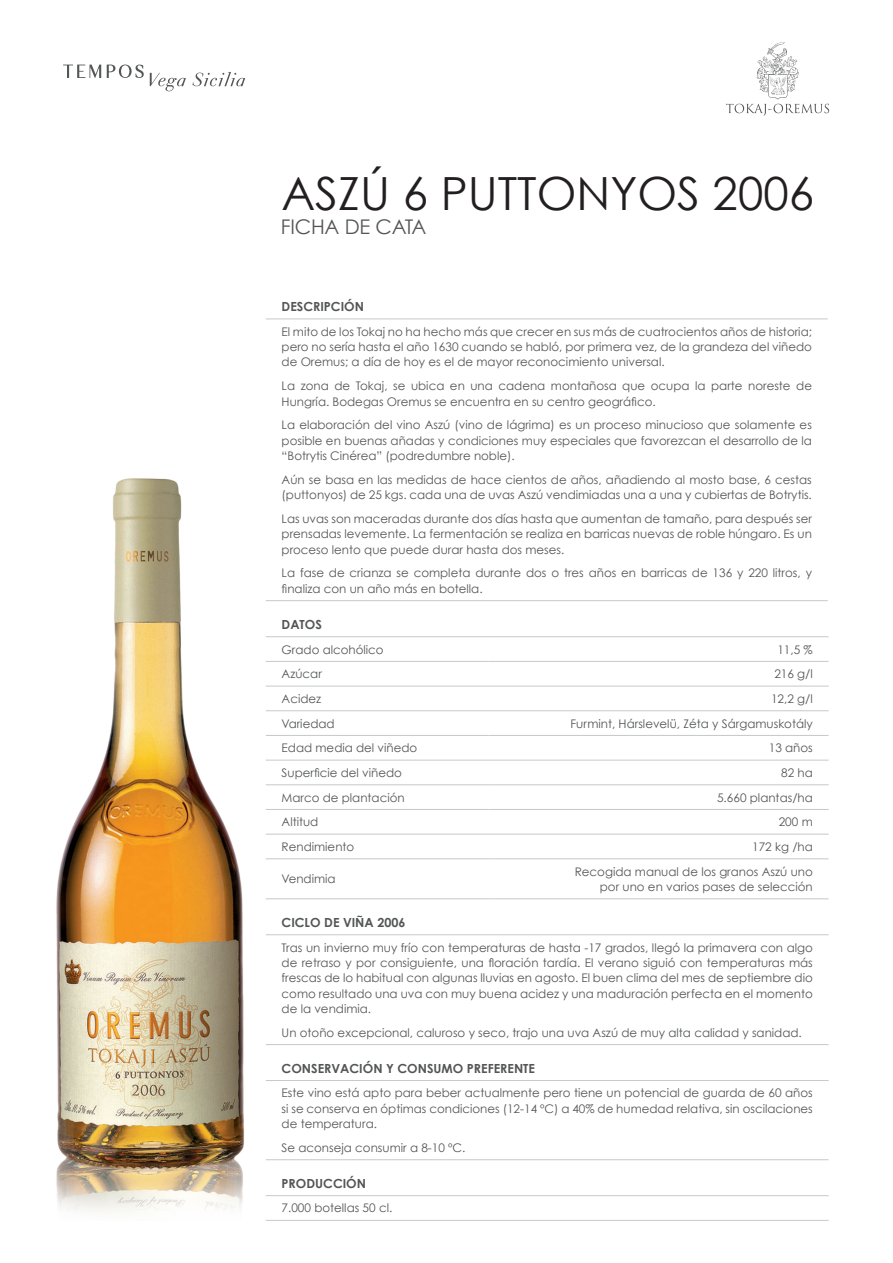
<style>
.page{position:relative;width:893px;height:1263px;background:#fff}
.page>*{position:absolute;margin:0;border:0;box-sizing:border-box;transform-origin:0 0}
.t1{font:45.75px "Century Gothic";color:#231f20}
.t2{font:20.25px "Century Gothic";letter-spacing:-.01em;color:#545655}
.t3{font:700 12.6px "Century Gothic";color:#545655}
.t4{font:11.85px/15.3px "Century Gothic";color:#545655;text-align:justify}
</style>
<div class="page">
<svg style="left:63px;top:65px;width:38px;height:13px"></svg>
<svg style="left:107px;top:65px;width:37px;height:13px"></svg>
<svg style="left:150px;top:73px;width:36px;height:18px"></svg>
<svg style="left:192px;top:72px;width:53px;height:14px"></svg>
<svg style="left:726px;top:42px;width:103px;height:74px"></svg>
<img style="left:56px;top:478px;width:188px;height:736px">
<hr style="left:266px;top:319px;width:562px;height:1px;background:#c7c8ca">
<hr style="left:266px;top:600px;width:562px;height:1px;background:#c7c8ca">
<hr style="left:266px;top:934px;width:563px;height:1px;background:#c7c8ca">
<hr style="left:266px;top:1044px;width:563px;height:1px;background:#c7c8ca">
<hr style="left:266px;top:1080px;width:563px;height:1px;background:#c7c8ca">
<hr style="left:266px;top:1159px;width:563px;height:1px;background:#c7c8ca">
<hr style="left:266px;top:898px;width:223px;height:1px;background:#c7c8ca">
<hr style="left:489px;top:898px;width:340px;height:1px;background:#c7c8ca">
<hr style="left:266px;top:858px;width:223px;height:1px;background:#c7c8ca">
<hr style="left:489px;top:858px;width:340px;height:1px;background:#c7c8ca">
<hr style="left:266px;top:834px;width:223px;height:1px;background:#c7c8ca">
<hr style="left:489px;top:834px;width:340px;height:1px;background:#c7c8ca">
<hr style="left:266px;top:809px;width:223px;height:1px;background:#c7c8ca">
<hr style="left:489px;top:809px;width:340px;height:1px;background:#c7c8ca">
<hr style="left:266px;top:784px;width:223px;height:1px;background:#c7c8ca">
<hr style="left:489px;top:784px;width:340px;height:1px;background:#c7c8ca">
<hr style="left:266px;top:760px;width:223px;height:1px;background:#c7c8ca">
<hr style="left:489px;top:760px;width:340px;height:1px;background:#c7c8ca">
<hr style="left:266px;top:686px;width:223px;height:1px;background:#c7c8ca">
<hr style="left:489px;top:686px;width:340px;height:1px;background:#c7c8ca">
<hr style="left:266px;top:710px;width:223px;height:1px;background:#c7c8ca">
<hr style="left:489px;top:710px;width:340px;height:1px;background:#c7c8ca">
<hr style="left:266px;top:735px;width:223px;height:1px;background:#c7c8ca">
<hr style="left:489px;top:735px;width:340px;height:1px;background:#c7c8ca">
<hr style="left:266px;top:661px;width:223px;height:1px;background:#c7c8ca">
<hr style="left:489px;top:661px;width:340px;height:1px;background:#c7c8ca">
<hr style="left:266px;top:636px;width:223px;height:1px;background:#c7c8ca">
<hr style="left:489px;top:636px;width:340px;height:1px;background:#c7c8ca">
<hr style="left:266px;top:1195px;width:563px;height:1px;background:#c7c8ca">
<hr style="left:266px;top:1220px;width:563px;height:1px;background:#c7c8ca">
<h1 class="t1" style="left:281px;top:166px;width:534px">ASZÚ 6 PUTTONYOS 2006</h1>
<h2 class="t2" style="left:281px;top:214px;width:147px">FICHA DE CATA</h2>
<p class="t3" style="left:282px;top:297px;width:84px">DESCRIPCIÓN</p>
<p class="t4" style="left:282px;top:324px;width:532px">El mito de los Tokaj no ha hecho más que crecer en sus más de cuatrocientos años de historia; pero no sería hasta el año 1630 cuando se habló, por primera vez, de la grandeza del viñedo de Oremus; a día de hoy es el de mayor reconocimiento universal.</p>
<p class="t4" style="left:282px;top:378px;width:532px">La zona de Tokaj, se ubica en una cadena montañosa que ocupa la parte noreste de<br>Hungría. Bodegas Oremus se encuentra en su centro geográfico.</p>
<p class="t4" style="left:282px;top:417px;width:532px">La elaboración del vino Aszú (vino de lágrima) es un proceso minucioso que solamente es posible en buenas añadas y condiciones muy especiales que favorezcan el desarrollo de la “Botrytis Cinérea” (podredumbre noble).</p>
<p class="t4" style="left:282px;top:472px;width:532px">Aún se basa en las medidas de hace cientos de años, añadiendo al mosto base, 6 cestas (puttonyos) de 25 kgs. cada una de uvas Aszú vendimiadas una a una y cubiertas de Botrytis.</p>
<p class="t4" style="left:282px;top:511px;width:532px">Las uvas son maceradas durante dos días hasta que aumentan de tamaño, para después ser prensadas levemente. La fermentación se realiza en barricas nuevas de roble húngaro. Es un proceso lento que puede durar hasta dos meses.</p>
<p class="t4" style="left:282px;top:565px;width:532px">La fase de crianza se completa durante dos o tres años en barricas de 136 y 220 litros, y finaliza con un año más en botella.</p>
<p class="t3" style="left:282px;top:615px;width:42px">DATOS</p>
<p class="t4" style="left:282px;top:641px;width:104px">Grado alcohólico</p>
<p class="t4" style="left:777px;top:641px;width:37px">11,5 %</p>
<p class="t4" style="left:282px;top:666px;width:42px">Azúcar</p>
<p class="t4" style="left:774px;top:666px;width:40px">216 g/l</p>
<p class="t4" style="left:282px;top:691px;width:41px">Acidez</p>
<p class="t4" style="left:771px;top:691px;width:43px">12,2 g/l</p>
<p class="t4" style="left:282px;top:715px;width:55px">Variedad</p>
<p class="t4" style="left:570px;top:715px;width:244px">Furmint, Hárslevelü, Zéta y Sárgamuskotály</p>
<p class="t4" style="left:282px;top:740px;width:137px">Edad media del viñedo</p>
<p class="t4" style="left:769px;top:740px;width:46px">13 años</p>
<p class="t4" style="left:282px;top:765px;width:122px">Superficie del viñedo</p>
<p class="t4" style="left:781px;top:765px;width:33px">82 ha</p>
<p class="t4" style="left:282px;top:789px;width:125px">Marco de plantación</p>
<p class="t4" style="left:717px;top:789px;width:97px">5.660 plantas/ha</p>
<p class="t4" style="left:282px;top:814px;width:38px">Altitud</p>
<p class="t4" style="left:779px;top:814px;width:36px">200 m</p>
<p class="t4" style="left:282px;top:839px;width:74px">Rendimiento</p>
<p class="t4" style="left:752px;top:839px;width:62px">172 kg /ha</p>
<p class="t4" style="left:282px;top:871px;width:56px">Vendimia</p>
<p class="t4" style="left:575px;top:863px;width:240px;text-align:right">Recogida manual de los granos Aszú uno por uno en varios pases de selección</p>
<p class="t3" style="left:282px;top:913px;width:125px">CICLO DE VIÑA 2006</p>
<p class="t4" style="left:282px;top:939px;width:533px">Tras un invierno muy frío con temperaturas de hasta -17 grados, llegó la primavera con algo de retraso y por consiguiente, una floración tardía. El verano siguió con temperaturas más frescas de lo habitual con algunas lluvias en agosto. El buen clima del mes de septiembre dio como resultado una uva con muy buena acidez y una maduración perfecta en el momento de la vendimia.</p>
<p class="t4" style="left:282px;top:1024px;width:522px">Un otoño excepcional, caluroso y seco, trajo una uva Aszú de muy alta calidad y sanidad.</p>
<p class="t3" style="left:282px;top:1058px;width:255px">CONSERVACIÓN Y CONSUMO PREFERENTE</p>
<p class="t4" style="left:282px;top:1085px;width:533px">Este vino está apto para beber actualmente pero tiene un potencial de guarda de 60 años si se conserva en óptimas condiciones (12-14 ºC) a 40% de humedad relativa, sin oscilaciones de temperatura.</p>
<p class="t4" style="left:282px;top:1140px;width:185px">Se aconseja consumir a 8-10 ºC.</p>
<p class="t3" style="left:282px;top:1173px;width:86px">PRODUCCIÓN</p>
<p class="t4" style="left:282px;top:1200px;width:112px">7.000 botellas 50 cl.</p>
</div>
